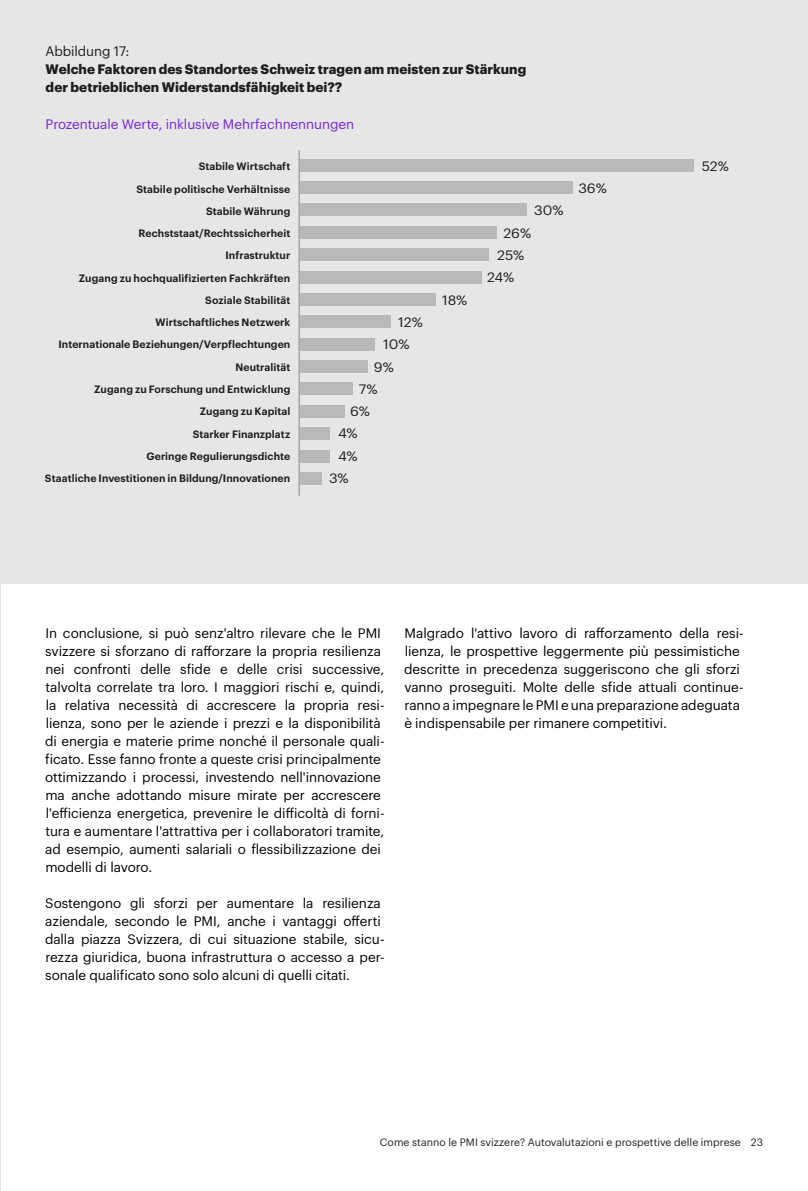
<style>
.page{position:relative;width:808px;height:1191px;background:#fff}
.page>*{position:absolute;margin:0;border:0;box-sizing:border-box;transform-origin:0 0}
.t1{font:13.5px/18px "Graphik";letter-spacing:-.005em;color:#000}
.t2{font:700 13.5px/18px "Graphik";color:#1e1e1e}
.t3{font:13.5px "Graphik";letter-spacing:-.005em;color:#7823dc}
.t4{font:13.5px "Graphik";letter-spacing:-.005em;color:#1e1e1e}
.t5{font:13.35px "Graphik";letter-spacing:-.01em;color:#1e1e1e;scale:1.07 1}
.t6{font:600 10.5px/22.2px "Graphik";letter-spacing:.01em;color:#1e1e1e;text-align:right}
.t7{font:10.5px "Graphik";letter-spacing:.005em;color:#1e1e1e}
</style>
<div class="page">
<div style="left:0;top:0;width:808px;height:583px;background:#e6e6e6"></div>
<div style="left:299px;top:159px;width:395px;height:12px;background:#b9b9b9"></div>
<div style="left:299px;top:181px;width:273px;height:13px;background:#b9b9b9"></div>
<div style="left:299px;top:204px;width:228px;height:12px;background:#b9b9b9"></div>
<div style="left:299px;top:226px;width:197px;height:12px;background:#b9b9b9"></div>
<div style="left:299px;top:248px;width:190px;height:13px;background:#b9b9b9"></div>
<div style="left:299px;top:271px;width:182px;height:12px;background:#b9b9b9"></div>
<div style="left:299px;top:293px;width:137px;height:13px;background:#b9b9b9"></div>
<div style="left:299px;top:315px;width:91px;height:13px;background:#b9b9b9"></div>
<div style="left:299px;top:338px;width:76px;height:12px;background:#b9b9b9"></div>
<div style="left:299px;top:360px;width:68px;height:13px;background:#b9b9b9"></div>
<div style="left:299px;top:383px;width:53px;height:12px;background:#b9b9b9"></div>
<div style="left:299px;top:405px;width:46px;height:12px;background:#b9b9b9"></div>
<div style="left:299px;top:427px;width:31px;height:13px;background:#b9b9b9"></div>
<div style="left:299px;top:450px;width:31px;height:12px;background:#b9b9b9"></div>
<div style="left:299px;top:472px;width:23px;height:12px;background:#b9b9b9"></div>
<hr style="left:298px;top:150px;width:2px;height:345px;background:#a5a5a5">
<p class="t4" style="left:46px;top:41px;width:85px">Abbildung 17:</p>
<p class="t2" style="left:46px;top:59px;width:482px">Welche Faktoren des Standortes Schweiz tragen am meisten zur Stärkung der betrieblichen Widerstandsfähigkeit bei??</p>
<p class="t3" style="left:46px;top:113px;width:310px">Prozentuale Werte, inklusive Mehrfachnennungen</p>
<p class="t6" style="left:45px;top:154px;width:247px">Stabile Wirtschaft<br>Stabile politische Verhältnisse<br>Stabile Währung<br>Rechststaat/Rechtssicherheit<br>Infrastruktur<br>Zugang zu hochqualifizierten Fachkräften<br>Soziale Stabilität<br>Wirtschaftliches Netzwerk<br>Internationale Beziehungen/Verpflechtungen<br>Neutralität<br>Zugang zu Forschung und Entwicklung<br>Zugang zu Kapital<br>Starker Finanzplatz<br>Geringe Regulierungsdichte<br>Staatliche Investitionen in Bildung/Innovationen</p>
<p class="t5" style="left:398px;top:312px;width:25px">12%</p>
<p class="t5" style="left:383px;top:334px;width:26px">10%</p>
<p class="t5" style="left:374px;top:357px;width:20px">9%</p>
<p class="t5" style="left:359px;top:379px;width:19px">7%</p>
<p class="t5" style="left:350px;top:401px;width:20px">6%</p>
<p class="t5" style="left:338px;top:423px;width:20px">4%</p>
<p class="t5" style="left:338px;top:446px;width:20px">4%</p>
<p class="t5" style="left:329px;top:468px;width:20px">3%</p>
<p class="t5" style="left:442px;top:290px;width:25px">18%</p>
<p class="t5" style="left:534px;top:200px;width:29px">30%</p>
<p class="t5" style="left:503px;top:223px;width:27px">26%</p>
<p class="t5" style="left:497px;top:245px;width:27px">25%</p>
<p class="t5" style="left:487px;top:267px;width:27px">24%</p>
<p class="t5" style="left:578px;top:178px;width:28px">36%</p>
<p class="t5" style="left:702px;top:156px;width:27px">52%</p>
<p class="t1" style="left:45px;top:623px;width:341px">In conclusione, si può senz'altro rilevare che le PMI svizzere si sforzano di rafforzare la propria resilienza nei confronti delle sfide e delle crisi successive, talvolta correlate tra loro. I maggiori rischi e, quindi, la relativa necessità di accrescere la propria resi&shy;lienza, sono per le aziende i prezzi e la disponibilità di energia e materie prime nonché il personale quali&shy;ficato. Esse fanno fronte a queste crisi principalmente ottimizzando i processi, investendo nell'innovazione ma anche adottando misure mirate per accrescere l'efficienza energetica, prevenire le difficoltà di forni&shy;tura e aumentare l'attrattiva per i collaboratori tramite, ad esempio, aumenti salariali o flessibilizzazione dei modelli di lavoro.</p>
<p class="t1" style="left:45px;top:893px;width:341px">Sostengono gli sforzi per aumentare la resilienza aziendale, secondo le PMI, anche i vantaggi offerti dalla piazza Svizzera, di cui situazione stabile, sicu&shy;rezza giuridica, buona infrastruttura o accesso a per&shy;sonale qualificato sono solo alcuni di quelli citati.</p>
<p class="t1" style="left:404px;top:623px;width:341px">Malgrado l'attivo lavoro di rafforzamento della resi&shy;lienza, le prospettive leggermente più pessimistiche descritte in precedenza suggeriscono che gli sforzi vanno proseguiti. Molte delle sfide attuali continue&shy;ranno a impegnare le PMI e una preparazione adeguata è indispensabile per rimanere competitivi.</p>
<p class="t7" style="left:380px;top:1134px;width:385px">Come stanno le PMI svizzere? Autovalutazioni e prospettive delle imprese 23</p>
</div>
